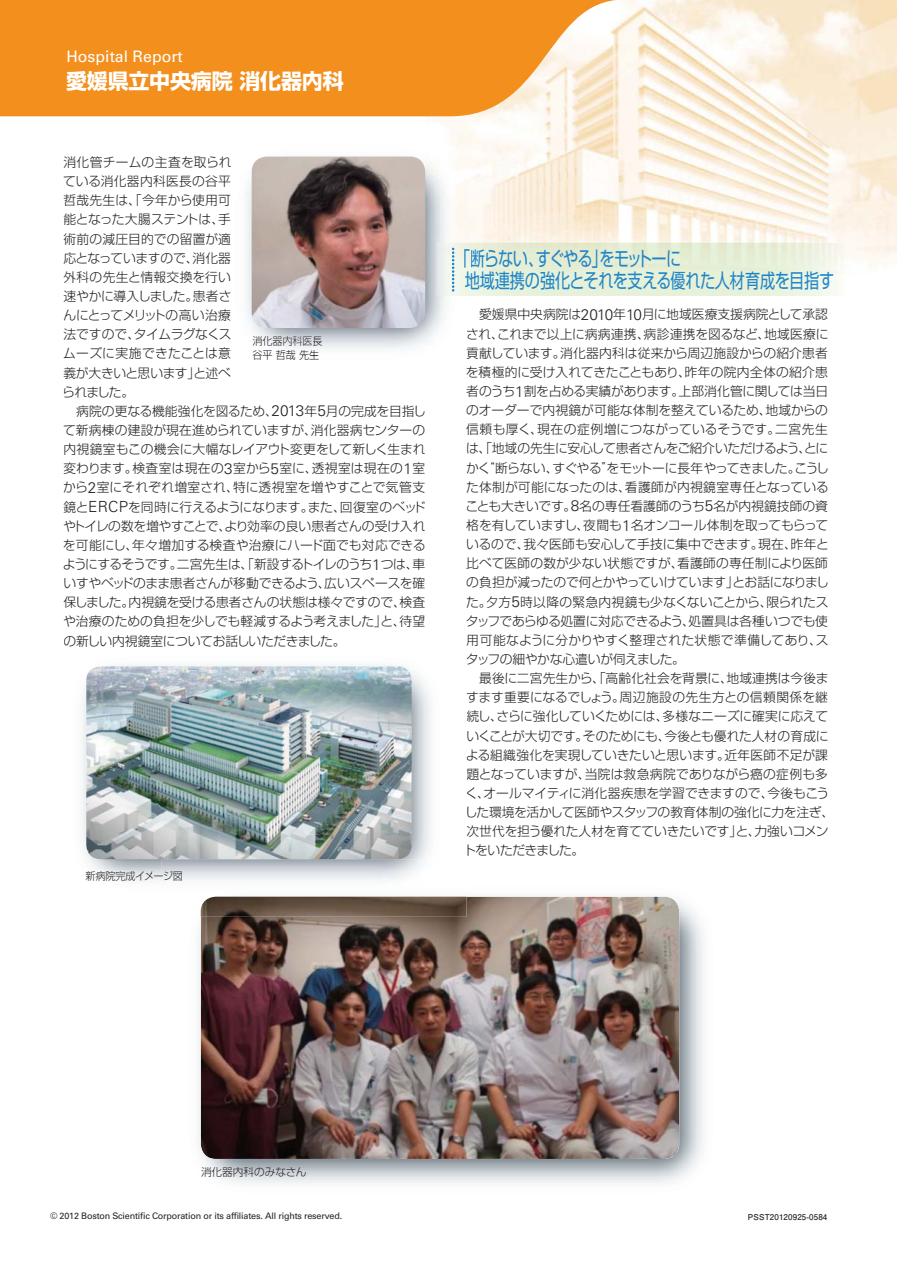
<style>
.page{position:relative;width:897px;height:1265px;background:#fff}
.page>*{position:absolute;margin:0;border:0;box-sizing:border-box;transform-origin:0 0}
.t1{font:21px "Shin Go Pro Bold 90 pv RKSJ H";letter-spacing:-.01em;color:#fff}
.t2{font:19.65px/22.4px "Shin Go Pro Regular 90 pv RKSJ H";letter-spacing:-.035em;color:#2085c7;scale:.77 1}
.t3{font:15.9px "Univers";color:#fff}
.t4{font:12.75px/19.2px "Shin Go Pro Light 90 pv RKSJ H";letter-spacing:-.005em;color:#231f20}
.t5{font:12.75px "Shin Go Pro Light 90 pv RKSJ H";letter-spacing:-.035em;color:#231f20}
.t6{font:10.65px/13.8px "Shin Go Pro Light 90 pv RKSJ H";letter-spacing:-.01em;color:#3f4144;scale:.95 1}
.t7{font:10.65px "Shin Go Pro Light 90 pv RKSJ H";color:#231f20}
.t8{font:10.65px "Shin Go Pro Light 90 pv RKSJ H";letter-spacing:-.04em;color:#353436;scale:.95 1}
.t9{font:9px "Univers";letter-spacing:-.02em;color:#231f20}
.t10{font:7.95px "Futo Go B101 Pro Bold 90 pv RKSJ H";letter-spacing:.02em;color:#231f20}
.s1{font-family:"Univers";font-weight:300;font-size:15.3px}
.s2{color:#282526}
.s3{color:#231f20}
.s4{color:#242021}
.s5{color:#252222}
.s6{color:#262324}
.s7{color:#353538}
.s8{color:#2a292a}
.s9{color:#2b292a}
</style>
<div class="page">
<img style="left:147px;top:0;width:749px;height:267px">
<img style="left:481px;top:243px;width:363px;height:53px">
<div style="left:481px;top:249px;width:198px;height:18px;background:#e5edd5"></div>
<img style="left:481px;top:271px;width:352px;height:19px">
<svg style="left:0;top:0;width:663px;height:116px;background:#f4a040"></svg>
<img style="left:198px;top:900px;width:506px;height:284px">
<img style="left:201px;top:896px;width:478px;height:262px;border-radius:15px">
<img style="left:210px;top:121px;width:271px;height:229px">
<img style="left:466px;top:308px;width:15px;height:12px">
<img style="left:467px;top:328px;width:14px;height:11px">
<img style="left:466px;top:347px;width:15px;height:3px">
<img style="left:452px;top:248px;width:2px;height:43px">
<img style="left:464px;top:249px;width:5px;height:18px">
<img style="left:210px;top:156px;width:21px;height:12px">
<img style="left:210px;top:175px;width:20px;height:12px">
<img style="left:210px;top:194px;width:20px;height:12px">
<img style="left:210px;top:214px;width:20px;height:11px">
<img style="left:210px;top:233px;width:20px;height:12px">
<img style="left:210px;top:252px;width:20px;height:12px">
<img style="left:210px;top:271px;width:20px;height:12px">
<img style="left:210px;top:290px;width:20px;height:12px">
<img style="left:210px;top:309px;width:20px;height:12px">
<img style="left:210px;top:328px;width:20px;height:12px">
<img style="left:210px;top:347px;width:20px;height:3px">
<img style="left:253px;top:336px;width:69px;height:10px">
<img style="left:251px;top:156px;width:174px;height:172px;border-radius:15px">
<img style="left:82px;top:665px;width:349px;height:216px">
<img style="left:162px;top:859px;width:269px;height:57px">
<img style="left:201px;top:896px;width:265px;height:20px">
<img style="left:86px;top:870px;width:96px;height:10px">
<img style="left:86px;top:666px;width:325px;height:193px;border-radius:14px">
<p class="t3" style="left:66px;top:50px;width:118px">Hospital Report</p>
<h1 class="t1" style="left:66px;top:73px;width:279px">愛媛県立中央病院消化器内科</h1>
<p class="t4" style="left:62px;top:154px;width:365px">消化管チームの主査を取られ<br>ている消化器内科医長の谷平<br>哲哉先生は、「今年から使用可<br>能となった大腸ステントは、手<br>術前の減圧目的での留置が適<br>応となっていますので、消化器<br>外科の先生と情報交換を行い<br>速やかに導入しました。患者さ<br>んにとってメリットの高い治療<br>法ですので、タイムラグなくス<br>ムーズに実施できたことは意<br>義が大きいと思います」と述べ<br>られました。<br>　病院の更なる機能強化を図るため、<span class="s1">2013</span>年<span class="s1">5</span>月の完成を目指して新病棟の建設が現在進められていますが、消化器病センターの内視鏡室もこの機会に大幅なレイアウト変更をして新しく生まれ変わります。検査室は現在の<span class="s1">3</span>室から<span class="s1">5</span>室に、透視室は現在の<span class="s1">1</span>室から<span class="s1">2</span>室にそれぞれ増室され、特に透視室を増やすことで気管支鏡と<span class="s1">ERCP</span>を同時に行えるようになります。また、回復室のベッドやトイレの数を増やすことで、より効率の良い患者さんの受け入れを可能にし、年々増加する検査や治療にハード面でも対応できるようにするそうです。二宮先生は、「新設するトイレのうち<span class="s1">1</span>つは、車いすやベッドのまま患者さんが移動できるよう、広いスペースを確保しました。内視鏡を受ける患者さんの状態は様々ですので、検査や治療のための負担を少しでも軽減するよう考えました」と、待望</p>
<p class="t6" style="left:252px;top:335px;width:75px"><span class="s2">消化器</span>内科医長<span class="s3">谷平</span><span class="s4">哲哉</span><span class="s5">先生</span></p>
<p class="t5" style="left:63px;top:636px;width:283px">の新しい内視鏡室についてお話しいただきました。</p>
<p class="t8" style="left:85px;top:871px;width:104px"><span class="s3">新病</span><span class="s6">院</span>完成イ<span class="s7">メ</span><span class="s8">ー</span><span class="s9">ジ</span><span class="s7">図</span></p>
<h2 class="t2" style="left:464px;top:250px;width:481px;text-indent:-10px">「断らない、すぐやる」をモットーに<br>地域連携の強化とそれを支える優れた人材育成を目指す</h2>
<p class="t4" style="left:479px;top:307px;width:14px">愛</p>
<p class="t4" style="left:463px;top:307px;width:372px">　 媛県中央病院は<span class="s1">2010</span>年<span class="s1">10</span>月に地域医療支援病院として承認され、これまで以上に病病連携、病診連携を図るなど、地域医療に貢献しています。消化器内科は従来から周辺施設からの紹介患者を積極的に受け入れてきたこともあり、昨年の院内全体の紹介患者のうち<span class="s1">1</span>割を占める実績があります。上部消化管に関しては当日のオーダーで内視鏡が可能な体制を整えているため、地域からの信頼も厚く、現在の症例増につながっているそうです。二宮先生は、「地域の先生に安心して患者さんをご紹介いただけるよう、とにかく“断らない、すぐやる”をモットーに長年やってきました。こうした体制が可能になったのは、看護師が内視鏡室専任となっていることも大きいです。<span class="s1">8</span>名の専任看護師のうち<span class="s1">5</span>名が内視鏡技師の資格を有していますし、夜間も<span class="s1">1</span>名オンコール体制を取ってもらっているので、我々医師も安心して手技に集中できます。現在、昨年と比べて医師の数が少ない状態ですが、看護師の専任制により医師の負担が減ったので何とかやっていけています」とお話になりました。夕方<span class="s1">5</span>時以降の緊急内視鏡も少なくないことから、限られたスタッフであらゆる処置に対応できるよう、処置具は各種いつでも使用可能なように分かりやすく整理された状態で準備してあり、スタッフの細やかな心遣いが伺えました。<br>　最後に二宮先生から、「高齢化社会を背景に、地域連携は今後ますます重要になるでしょう。周辺施設の先生方との信頼関係を継続し、さらに強化していくためには、多様なニーズに確実に応えていくことが大切です。そのためにも、今後とも優れた人材の育成による組織強化を実現していきたいと思います。近年医師不足が課題となっていますが、当院は救急病院でありながら癌の症例も多く、オールマイティに消化器疾患を学習できますので、今後もこうした環境を活かして医師やスタッフの教育体制の強化に力を注ぎ、次世代を担う優れた人材を育てていきたいです」と、力強いコメントをいただきました。</p>
<p class="t7" style="left:201px;top:1167px;width:107px">消化器内科のみなさん</p>
<p class="t9" style="left:50px;top:1212px;width:293px">© 2012 Boston Scientific Corporation or its affiliates. All rights reserved.</p>
<p class="t10" style="left:747px;top:1214px;width:81px">PSST20120925-0584</p>
</div>
